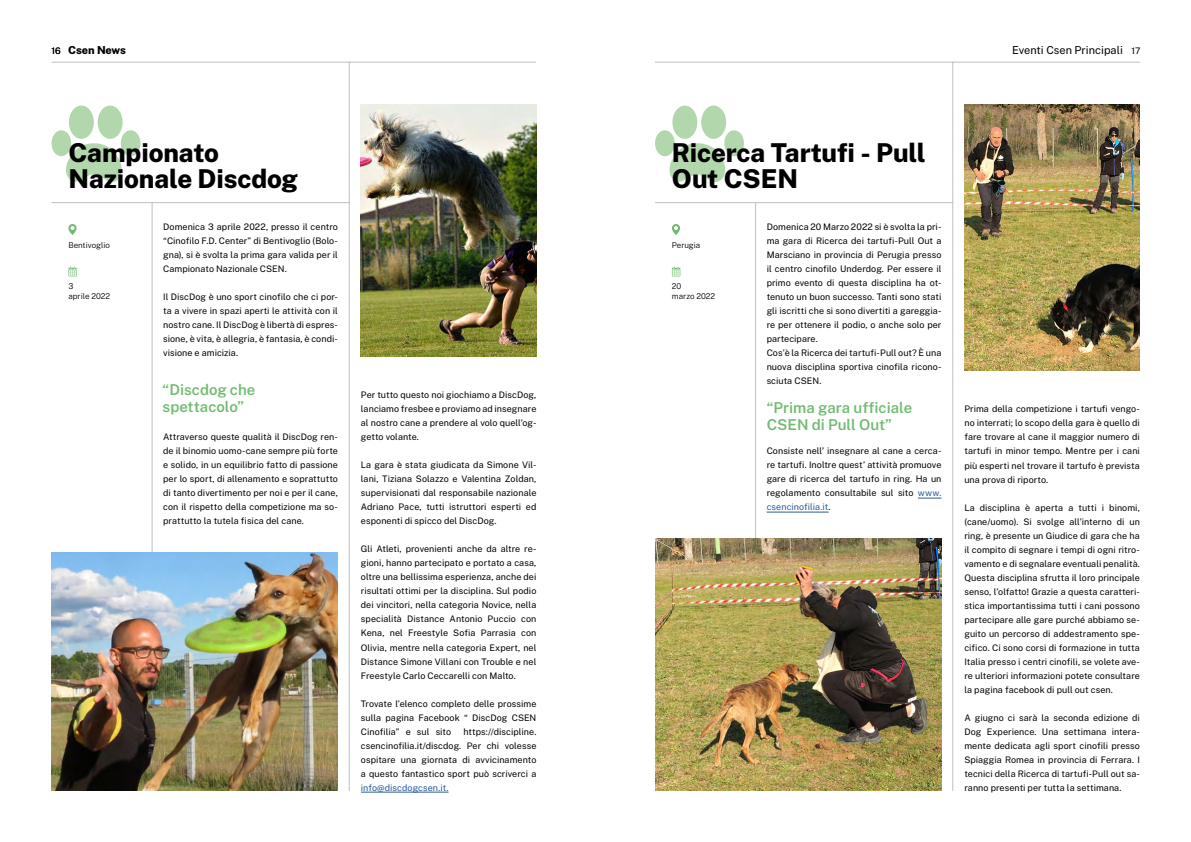
<style>
.page{position:relative;width:1191px;height:842px;background:#fff}
.page>*{position:absolute;margin:0;border:0;box-sizing:border-box;transform-origin:0 0}
.t1{font:800 26px/26px "Public Sans";letter-spacing:-.005em;color:#000}
.t2{font:600 15px/17px "Public Sans";color:#71bb71}
.t3{font:11px "Public Sans";color:#000}
.t4{font:800 11px "Public Sans";letter-spacing:-.01em;color:#000}
.t5{font:9px/14px "Public Sans";letter-spacing:.005em;color:#000;text-align:justify}
.t6{font:9px "Public Sans";color:#275b9b}
.t7{font:300 8px/10px "Public Sans";color:#000}
.s1{font-weight:400;font-size:9px}
.s2{font-size:9px}
.s3{color:#275b9b}
</style>
<div class="page">
<hr style="left:51px;top:62px;width:485px;height:1px;background:#bfbfbf">
<hr style="left:755px;top:202px;width:1px;height:589px;background:#bfbfbf">
<hr style="left:952px;top:62px;width:1px;height:729px;background:#bfbfbf">
<hr style="left:655px;top:202px;width:298px;height:1px;background:#bfbfbf">
<div style="left:672px;top:106px;width:25px;height:33px;background:#b3d7ac;border-radius:50%"></div>
<svg style="left:669px;top:143px;width:57px;height:39px"></svg>
<div style="left:701px;top:106px;width:25px;height:33px;background:#b3d7ac;border-radius:50%"></div>
<div style="left:724px;top:130px;width:20px;height:26px;background:#b3d7ac;border-radius:50%"></div>
<div style="left:655px;top:130px;width:19px;height:26px;background:#b3d7ac;border-radius:50%"></div>
<img style="left:655px;top:538px;width:286px;height:253px">
<svg style="left:672px;top:224px;width:8px;height:11px"></svg>
<svg style="left:672px;top:266px;width:8px;height:10px"></svg>
<svg style="left:918px;top:498px;width:23px;height:1px"></svg>
<hr style="left:766px;top:512px;width:62px;height:1px;background:#275b9b">
<img style="left:964px;top:104px;width:176px;height:266px">
<hr style="left:152px;top:202px;width:1px;height:589px;background:#bfbfbf">
<hr style="left:349px;top:62px;width:1px;height:729px;background:#bfbfbf">
<hr style="left:52px;top:202px;width:298px;height:1px;background:#bfbfbf">
<div style="left:69px;top:106px;width:25px;height:33px;background:#b3d7ac;border-radius:50%"></div>
<svg style="left:66px;top:143px;width:58px;height:39px"></svg>
<div style="left:98px;top:106px;width:25px;height:33px;background:#b3d7ac;border-radius:50%"></div>
<div style="left:121px;top:130px;width:19px;height:26px;background:#b3d7ac;border-radius:50%"></div>
<div style="left:52px;top:130px;width:19px;height:26px;background:#b3d7ac;border-radius:50%"></div>
<img style="left:52px;top:552px;width:286px;height:239px">
<svg style="left:68px;top:224px;width:9px;height:11px"></svg>
<svg style="left:68px;top:266px;width:9px;height:10px"></svg>
<hr style="left:361px;top:792px;width:87px;height:1px;background:#275b9b">
<img style="left:360px;top:104px;width:176px;height:252px">
<hr style="left:655px;top:62px;width:485px;height:1px;background:#bfbfbf">
<p class="t4" style="left:52px;top:42px;width:76px"><span class="s1">16</span> Csen News</p>
<p class="t3" style="left:1012px;top:42px;width:130px">Eventi Csen Principali <span class="s2">17</span></p>
<h1 class="t1" style="left:68px;top:138px;width:231px">Campionato<br>Nazionale Discdog</h1>
<p class="t7" style="left:68px;top:240px;width:43px">Bentivoglio</p>
<p class="t7" style="left:68px;top:281px;width:43px">3<br>aprile 2022</p>
<p class="t5" style="left:163px;top:220px;width:176px">Domenica 3 aprile 2022, presso il centro “Cinofilo F.D. Center” di Bentivoglio (Bolo&shy;gna), si è svolta la prima gara valida per il Campionato Nazionale CSEN.</p>
<p class="t5" style="left:163px;top:290px;width:176px">Il DiscDog è uno sport cinofilo che ci por&shy;ta a vivere in spazi aperti le attività con il nostro cane. Il DiscDog è libertà di espres&shy;sione, è vita, è allegria, è fantasia, è condi&shy;visione e amicizia.</p>
<h2 class="t2" style="left:163px;top:380px;width:94px">“Discdog che spettacolo”</h2>
<p class="t5" style="left:163px;top:430px;width:176px">Attraverso queste qualità il DiscDog ren&shy;de il binomio uomo-cane sempre più forte e solido, in un equilibrio fatto di passione per lo sport, di allenamento e soprattutto di tanto divertimento per noi e per il cane, con il rispetto della competizione ma so&shy;prattutto la tutela fisica del cane.</p>
<p class="t5" style="left:361px;top:388px;width:177px">Per tutto questo noi giochiamo a DiscDog, lanciamo fresbee e proviamo ad insegnare al nostro cane a prendere al volo quell’og&shy;getto volante.</p>
<p class="t5" style="left:361px;top:458px;width:177px">La gara è stata giudicata da Simone Vil&shy;lani, Tiziana Solazzo e Valentina Zoldan, supervisionati dal responsabile nazionale Adriano Pace, tutti istruttori esperti ed esponenti di spicco del DiscDog.</p>
<p class="t5" style="left:361px;top:542px;width:177px">Gli Atleti, provenienti anche da altre re&shy;gioni, hanno partecipato e portato a casa, oltre una bellissima esperienza, anche dei risultati ottimi per la disciplina. Sul podio dei vincitori, nella categoria Novice, nella specialità Distance Antonio Puccio con Kena, nel Freestyle Sofia Parrasia con Olivia, mentre nella categoria Expert, nel Distance Simone Villani con Trouble e nel Freestyle Carlo Ceccarelli con Malto.</p>
<p class="t5" style="left:361px;top:696px;width:177px">Trovate l’elenco completo delle prossime sulla pagina Facebook “ DiscDog CSEN Cinofilia” e sul sito</p>
<p class="t5" style="left:361px;top:724px;width:177px;text-indent:103px">https://discipline. csencinofilia.it/discdog. Per chi volesse ospitare una giornata di avvicinamento a questo fantastico sport può scriverci a</p>
<p class="t6" style="left:361px;top:781px;width:89px">info@discdogcsen.it.</p>
<h1 class="t1" style="left:672px;top:138px;width:255px">Ricerca Tartufi - Pull<br>Out CSEN</h1>
<p class="t7" style="left:672px;top:240px;width:30px">Perugia</p>
<p class="t7" style="left:672px;top:281px;width:45px">20<br>marzo 2022</p>
<p class="t5" style="left:766px;top:220px;width:176px;text-align:left">Domenica 20 Marzo 2022 si è svolta la pri&shy;ma gara di Ricerca dei tartufi-Pull Out a Marsciano in provincia di Perugia presso il centro cinofilo Underdog. Per essere il primo evento di questa disciplina ha ot&shy;tenuto un buon successo. Tanti sono stati gli iscritti che si sono divertiti a gareggia&shy;re per ottenere il podio, o anche solo per partecipare.<br>Cos’è la Ricerca dei tartufi-Pull out? È una nuova disciplina sportiva cinofila ricono&shy;sciuta CSEN.</p>
<h2 class="t2" style="left:766px;top:399px;width:147px">“Prima gara ufficiale<br>CSEN di Pull Out”</h2>
<p class="t5" style="left:766px;top:444px;width:176px">Consiste nell’ insegnare al cane a cerca&shy;re tartufi. Inoltre quest’ attività promuove gare di ricerca del tartufo in ring. Ha un regolamento consultabile sul sito <span class="s3">www. csencinofilia.it</span>.</p>
<p class="t5" style="left:964px;top:402px;width:177px">Prima della competizione i tartufi vengo&shy;no interrati; lo scopo della gara è quello di fare trovare al cane il maggior numero di tartufi in minor tempo. Mentre per i cani più esperti nel trovare il tartufo è prevista una prova di riporto.</p>
<p class="t5" style="left:964px;top:500px;width:177px">La disciplina è aperta a tutti i binomi, (cane/uomo). Si svolge all’interno di un ring, è presente un Giudice di gara che ha il compito di segnare i tempi di ogni ritro&shy;vamento e di segnalare eventuali penalità.<br>Questa disciplina sfrutta il loro principale senso, l’olfatto! Grazie a questa caratteri&shy;stica importantissima tutti i cani possono partecipare alle gare purché abbiamo se&shy;guito un percorso di addestramento spe&shy;cifico. Ci sono corsi di formazione in tutta Italia presso i centri cinofili, se volete ave&shy;re ulteriori informazioni potete consultare la pagina facebook di pull out csen.</p>
<p class="t5" style="left:964px;top:710px;width:177px">A giugno ci sarà la seconda edizione di Dog Experience. Una settimana intera&shy;mente dedicata agli sport cinofili presso Spiaggia Romea in provincia di Ferrara. I tecnici della Ricerca di tartufi-Pull out sa&shy;ranno presenti per tutta la settimana.</p>
</div>
